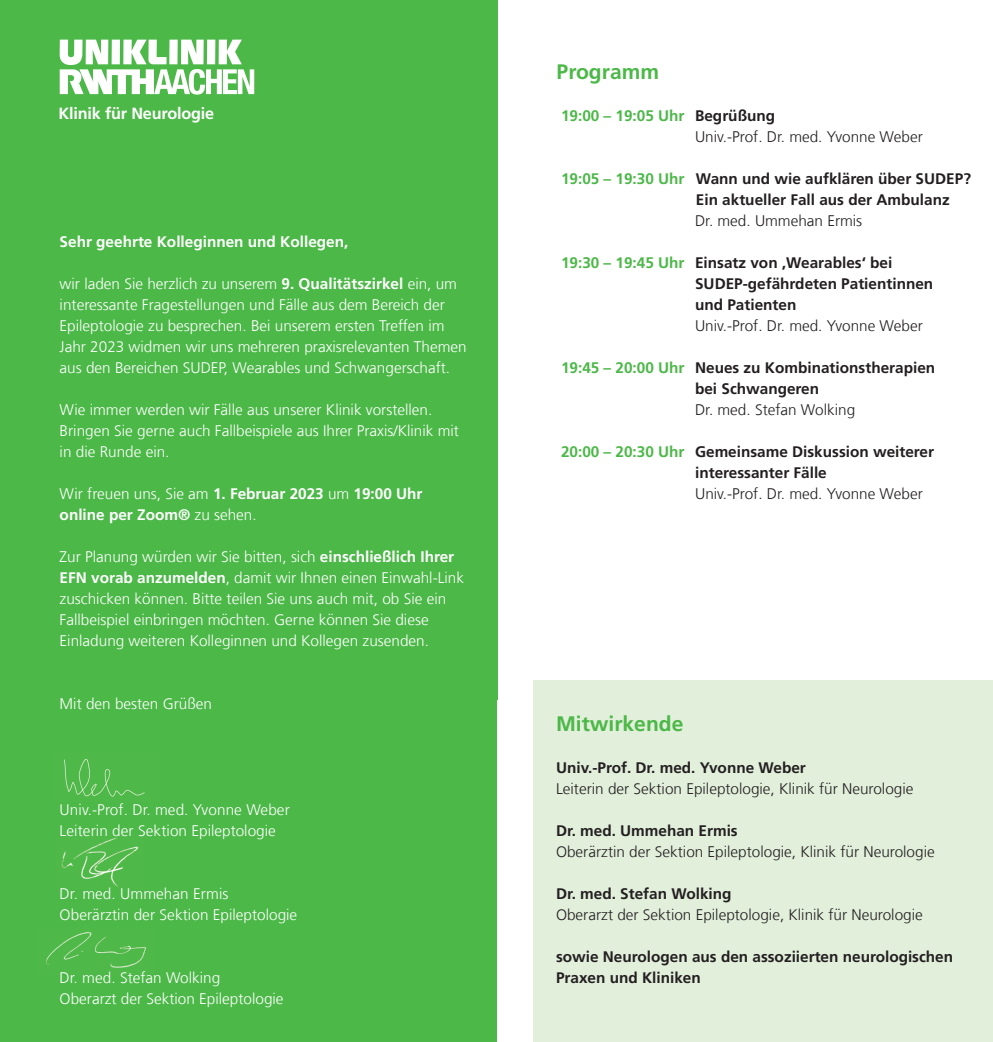
<style>
.page{position:relative;width:993px;height:1042px;background:#fff}
.page>*{position:absolute;margin:0;border:0;box-sizing:border-box;transform-origin:0 0}
.t1{font:700 21px "Frutiger LT Com";color:#4cb848}
.t2{font:700 16.1px "Frutiger LT Com";letter-spacing:-.01em;color:#fff}
.t3{font:300 15.4px/21px "Frutiger LT Com";color:#fff}
.t4{font:700 15.4px/21px "Frutiger LT Com";color:#231f20}
.t5{font:300 15.4px/21px "Frutiger LT Com";color:#231f20}
.t6{font:700 15.4px/21px "Frutiger LT Com";color:#fff}
.s1{font-weight:700}
.s2{font-weight:300}
.s3{font-weight:700;color:#4cb848}
.s4{color:#4cb848}
</style>
<div class="page">
<div style="left:0;top:0;width:496px;height:1042px;background:#4cb848"></div>
<div style="left:533px;top:680px;width:459px;height:362px;background:#e1efdb"></div>
<img style="left:46px;top:932px;width:100px;height:36px">
<img style="left:61px;top:837px;width:78px;height:50px">
<img style="left:63px;top:759px;width:82px;height:38px">
<svg style="left:60px;top:39px;width:195px;height:56px"></svg>
<p class="t2" style="left:59px;top:94px;width:157px">Klinik für Neurologie</p>
<p class="t2" style="left:58px;top:104px;width:157px">Klinik für Neurologie</p>
<p class="t6" style="left:60px;top:232px;width:290px">Sehr geehrte Kolleginnen und Kollegen,</p>
<p class="t3" style="left:60px;top:274px;width:408px">wir laden Sie herzlich zu unserem <span class="s1">9. Qualitätszirkel</span> ein, um interessante Fragestellungen und Fälle aus dem Bereich der Epileptologie zu besprechen. Bei unserem ersten Treffen im Jahr 2023 widmen wir uns mehreren praxisrelevanten Themen aus den Bereichen SUDEP, Wearables und Schwangerschaft.</p>
<p class="t3" style="left:60px;top:400px;width:400px">Wie immer werden wir Fälle aus unserer Klinik vorstellen.<br>Bringen Sie gerne auch Fallbeispiele aus Ihrer Praxis/Klinik mit in die Runde ein.</p>
<p class="t6" style="left:60px;top:484px;width:364px"><span class="s2">Wir freuen uns, Sie am</span> 1. Februar 2023 <span class="s2">um</span> 19:00 Uhr online per Zoom® <span class="s2">zu sehen.</span></p>
<p class="t3" style="left:60px;top:547px;width:406px">Zur Planung würden wir Sie bitten, sich <span class="s1">einschließlich Ihrer EFN vorab anzumelden</span>, damit wir Ihnen einen Einwahl-Link zuschicken können. Bitte teilen Sie uns auch mit, ob Sie ein Fallbeispiel einbringen möchten. Gerne können Sie diese Einladung weiteren Kolleginnen und Kollegen zusenden.</p>
<p class="t3" style="left:60px;top:694px;width:154px">Mit den besten Grüßen</p>
<p class="t3" style="left:60px;top:799px;width:231px">Univ.-Prof. Dr. med. Yvonne Weber<br>Leiterin der Sektion Epileptologie</p>
<p class="t3" style="left:60px;top:883px;width:239px">Dr. med. Ummehan Ermis<br>Oberärztin der Sektion Epileptologie</p>
<p class="t3" style="left:60px;top:967px;width:225px">Dr. med. Stefan Wolking<br>Oberarzt der Sektion Epileptologie</p>
<h1 class="t1" style="left:556px;top:60px;width:104px">Programm</h1>
<p class="t5" style="left:694px;top:106px;width:229px;text-indent:-134px"><span class="s3">19:00 – 19:05 Uhr</span> <span class="s1">Begrüßung<br></span>Univ.-Prof. Dr. med. Yvonne Weber</p>
<p class="t4" style="left:695px;top:169px;width:276px;text-indent:-135px"><span class="s4">19:05 – 19:30 Uhr</span> Wann und wie aufklären über SUDEP?<br>Ein aktueller Fall aus der Ambulanz</p>
<p class="t5" style="left:694px;top:211px;width:169px">Dr. med. Ummehan Ermis</p>
<p class="t4" style="left:694px;top:253px;width:239px;text-indent:-134px"><span class="s4">19:30 – 19:45 Uhr</span> Einsatz von ‚Wearables‘ bei<br>SUDEP-gefährdeten Patientinnen und Patienten</p>
<p class="t5" style="left:694px;top:316px;width:229px">Univ.-Prof. Dr. med. Yvonne Weber</p>
<p class="t4" style="left:694px;top:358px;width:241px;text-indent:-134px"><span class="s4">19:45 – 20:00 Uhr</span> Neues zu Kombinationstherapien bei Schwangeren</p>
<p class="t5" style="left:694px;top:400px;width:161px">Dr. med. Stefan Wolking</p>
<p class="t4" style="left:694px;top:442px;width:240px;text-indent:-134px"><span class="s4">20:00 – 20:30 Uhr</span> Gemeinsame Diskussion weiterer interessanter Fälle</p>
<p class="t5" style="left:695px;top:484px;width:229px">Univ.-Prof. Dr. med. Yvonne Weber</p>
<h1 class="t1" style="left:556px;top:711px;width:129px">Mitwirkende</h1>
<p class="t4" style="left:556px;top:757px;width:251px">Univ.-Prof. Dr. med. Yvonne Weber</p>
<p class="t5" style="left:556px;top:778px;width:359px">Leiterin der Sektion Epileptologie, Klinik für Neurologie</p>
<p class="t4" style="left:556px;top:820px;width:183px">Dr. med. Ummehan Ermis</p>
<p class="t5" style="left:556px;top:841px;width:380px">Oberärztin der Sektion Epileptologie, Klinik für Neurologie</p>
<p class="t4" style="left:556px;top:883px;width:177px">Dr. med. Stefan Wolking</p>
<p class="t5" style="left:556px;top:904px;width:368px">Oberarzt der Sektion Epileptologie, Klinik für Neurologie</p>
<p class="t4" style="left:556px;top:946px;width:398px">sowie Neurologen aus den assoziierten neurologischen<br>Praxen und Kliniken</p>
</div>
